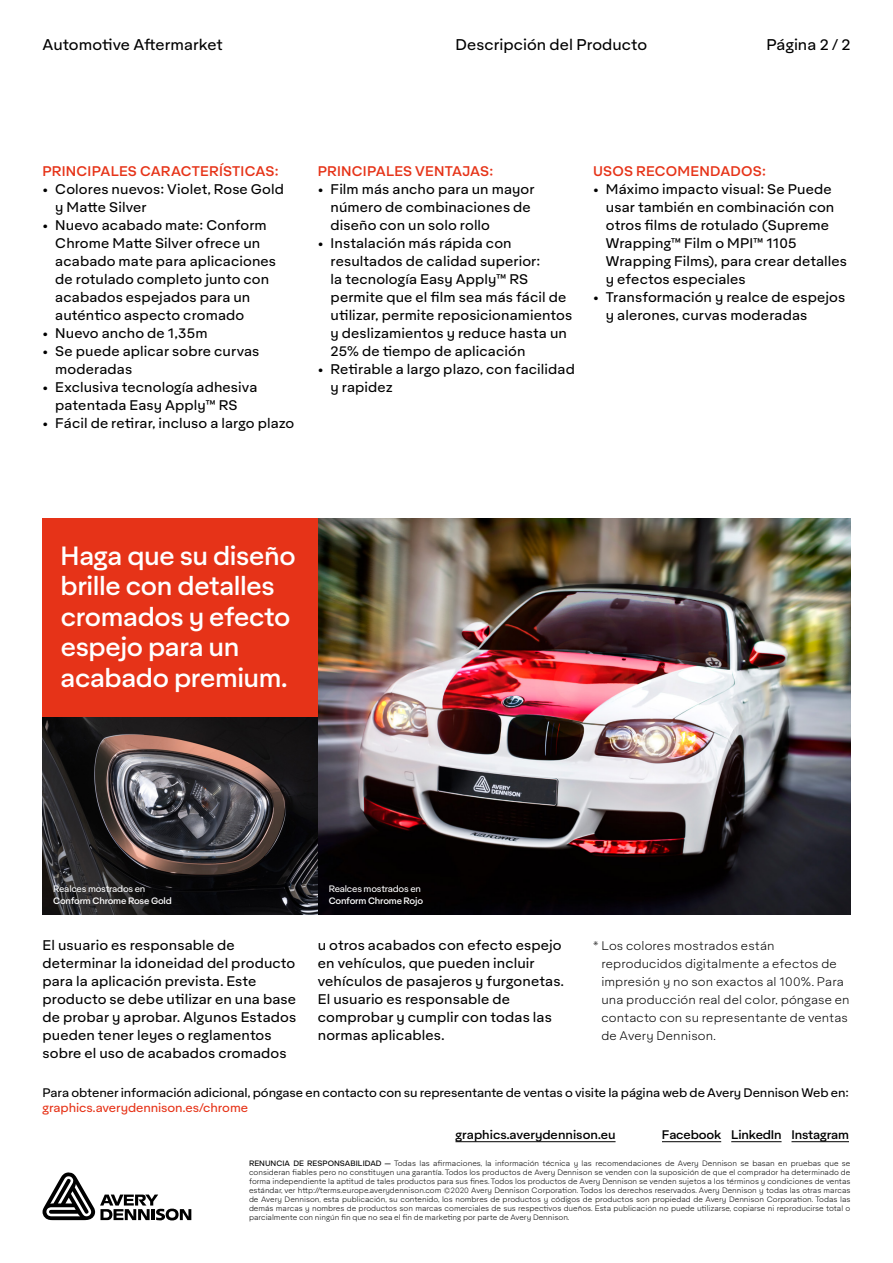
<style>
.page{position:relative;width:893px;height:1263px;background:#fff}
.page>*{position:absolute;margin:0;border:0;box-sizing:border-box;transform-origin:0 0}
.Inleiding{font:500 25.5px/30.6px "Aktifo A";letter-spacing:-.015em;color:#fff}
.t1{font:15px "Aktifo A";color:#000}
.Platte_Tekst{font:13.5px/18px "Aktifo A";letter-spacing:.01em;color:#000}
.Kopjes_rood{font:500 13.5px "Aktifo A";letter-spacing:.015em;color:#e63318}
.Platte_Tekst-2{font:300 12px/18px "Aktifo A";letter-spacing:.01em;color:#000}
.Platte_Tekst-3{font:12px/15px "Aktifo A";letter-spacing:-.01em;color:#000}
.t2{font:500 12px "Aktifo A";letter-spacing:-.015em;color:#000}
.t3{font:500 9px "Aktifo A";letter-spacing:-.025em;color:#fff}
.t4{font:9px "Aktifo A";letter-spacing:-.025em;color:#fff}
.t5{font:300 7.5px/9px "Aktifo A";color:#000;text-align:justify}
.s1{color:#e63318}
.s2{font-weight:400}
</style>
<div class="page">
<img style="left:318px;top:518px;width:532px;height:396px">
<img style="left:43px;top:716px;width:275px;height:198px">
<hr style="left:455px;top:1141px;width:161px;height:1px;background:#000">
<hr style="left:662px;top:1141px;width:59px;height:1px;background:#000">
<hr style="left:731px;top:1141px;width:51px;height:1px;background:#000">
<hr style="left:791px;top:1141px;width:58px;height:1px;background:#000">
<div style="left:43px;top:518px;width:275px;height:198px;background:#e63318"></div>
<svg style="left:43px;top:1172px;width:148px;height:48px"></svg>
<p class="t1" style="left:43px;top:36px;width:182px">Automotive Aftermarket</p>
<p class="t1" style="left:455px;top:36px;width:193px">Descripción del Producto</p>
<p class="t1" style="left:766px;top:36px;width:86px">Página 2 / 2</p>
<p class="Kopjes_rood" style="left:43px;top:163px;width:237px">PRINCIPALES CARACTERÍSTICAS:</p>
<p class="Platte_Tekst" style="left:55px;top:180px;width:230px;text-indent:-13px">• Colores nuevos: Violet, Rose Gold y Matte Silver</p>
<p class="Platte_Tekst" style="left:55px;top:216px;width:222px;text-indent:-13px">• Nuevo acabado mate: Conform<br>Chrome Matte Silver ofrece un acabado mate para aplicaciones de rotulado completo junto con acabados espejados para un auténtico aspecto cromado</p>
<p class="Platte_Tekst" style="left:43px;top:324px;width:167px">• Nuevo ancho de 1,35m</p>
<p class="Platte_Tekst" style="left:55px;top:342px;width:206px;text-indent:-13px">• Se puede aplicar sobre curvas moderadas</p>
<p class="Platte_Tekst" style="left:43px;top:378px;width:216px;text-align:center">• Exclusiva tecnología adhesiva patentada Easy Apply™ RS</p>
<p class="Platte_Tekst" style="left:43px;top:414px;width:253px">• Fácil de retirar, incluso a largo plazo</p>
<p class="Kopjes_rood" style="left:318px;top:163px;width:177px">PRINCIPALES VENTAJAS:</p>
<p class="Platte_Tekst" style="left:331px;top:180px;width:205px;text-indent:-13px">• Film más ancho para un mayor número de combinaciones de diseño con un solo rollo</p>
<p class="Platte_Tekst" style="left:331px;top:234px;width:243px;text-indent:-13px">• Instalación más rápida con resultados de calidad superior:<br>la tecnología Easy Apply™ RS permite que el film sea más fácil de utilizar, permite reposicionamientos y deslizamientos y reduce hasta un<br>25% de tiempo de aplicación</p>
<p class="Platte_Tekst" style="left:331px;top:360px;width:246px;text-indent:-13px">• Retirable a largo plazo, con facilidad y rapidez</p>
<p class="Kopjes_rood" style="left:593px;top:163px;width:174px">USOS RECOMENDADOS:</p>
<p class="Platte_Tekst" style="left:606px;top:180px;width:243px;text-indent:-13px">• Máximo impacto visual: Se Puede usar también en combinación con otros films de rotulado (Supreme<br>Wrapping™ Film o MPI™ 1105<br>Wrapping Films), para crear detalles y efectos especiales</p>
<p class="Platte_Tekst" style="left:606px;top:288px;width:241px;text-indent:-13px">• Transformación y realce de espejos y alerones, curvas moderadas</p>
<p class="Inleiding" style="left:60px;top:539px;width:237px">Haga que su diseño brille con detalles cromados y efecto espejo para un acabado premium.</p>
<p class="t4" style="left:53px;top:883px;width:94px">Realces mostrados en</p>
<p class="t3" style="left:53px;top:895px;width:120px">Conform Chrome Rose Gold</p>
<p class="t4" style="left:329px;top:883px;width:94px">Realces mostrados en</p>
<p class="t3" style="left:329px;top:895px;width:96px">Conform Chrome Rojo</p>
<p class="Platte_Tekst" style="left:43px;top:936px;width:255px">El usuario es responsable de determinar la idoneidad del producto para la aplicación prevista. Este producto se debe utilizar en una base de probar y aprobar. Algunos Estados pueden tener leyes o reglamentos sobre el uso de acabados cromados</p>
<p class="Platte_Tekst" style="left:318px;top:936px;width:248px">u otros acabados con efecto espejo en vehículos, que pueden incluir vehículos de pasajeros y furgonetas.<br>El usuario es responsable de comprobar y cumplir con todas las normas aplicables.</p>
<p class="Platte_Tekst-2" style="left:601px;top:937px;width:250px;text-indent:-8px">* Los colores mostrados están reproducidos digitalmente a efectos de impresión y no son exactos al 100%. Para una producción real del color, póngase en contacto con su representante de ventas de Avery Dennison.</p>
<p class="Platte_Tekst-3" style="left:43px;top:1085px;width:808px">Para obtener información adicional, póngase en contacto con su representante de ventas o visite la página web de Avery Dennison Web en: <span class="s1">graphics.averydennison.es/chrome</span></p>
<p class="t2" style="left:455px;top:1127px;width:162px">graphics.averydennison.eu</p>
<p class="t2" style="left:662px;top:1127px;width:189px">Facebook LinkedIn Instagram</p>
<p class="t5" style="left:249px;top:1159px;width:603px"><span class="s2">RENUNCIA DE RESPONSABILIDAD —</span> Todas las afirmaciones, la información técnica y las recomendaciones de Avery Dennison se basan en pruebas que se consideran fiables pero no constituyen una garantía. Todos los productos de Avery Dennison se venden con la suposición de que el comprador ha determinado de forma independiente la aptitud de tales productos para sus fines. Todos los productos de Avery Dennison se venden sujetos a los términos y condiciones de ventas estándar, ver http://terms.europe.averydennison.com ©2020 Avery Dennison Corporation. Todos los derechos reservados. Avery Dennison y todas las otras marcas de Avery Dennison, esta publicación, su contenido, los nombres de productos y códigos de productos son propiedad de Avery Dennison Corporation. Todas las demás marcas y nombres de productos son marcas comerciales de sus respectivos dueños. Esta publicación no puede utilizarse, copiarse ni reproducirse total o parcialmente con ningún fin que no sea el fin de marketing por parte de Avery Dennison.</p>
</div>
